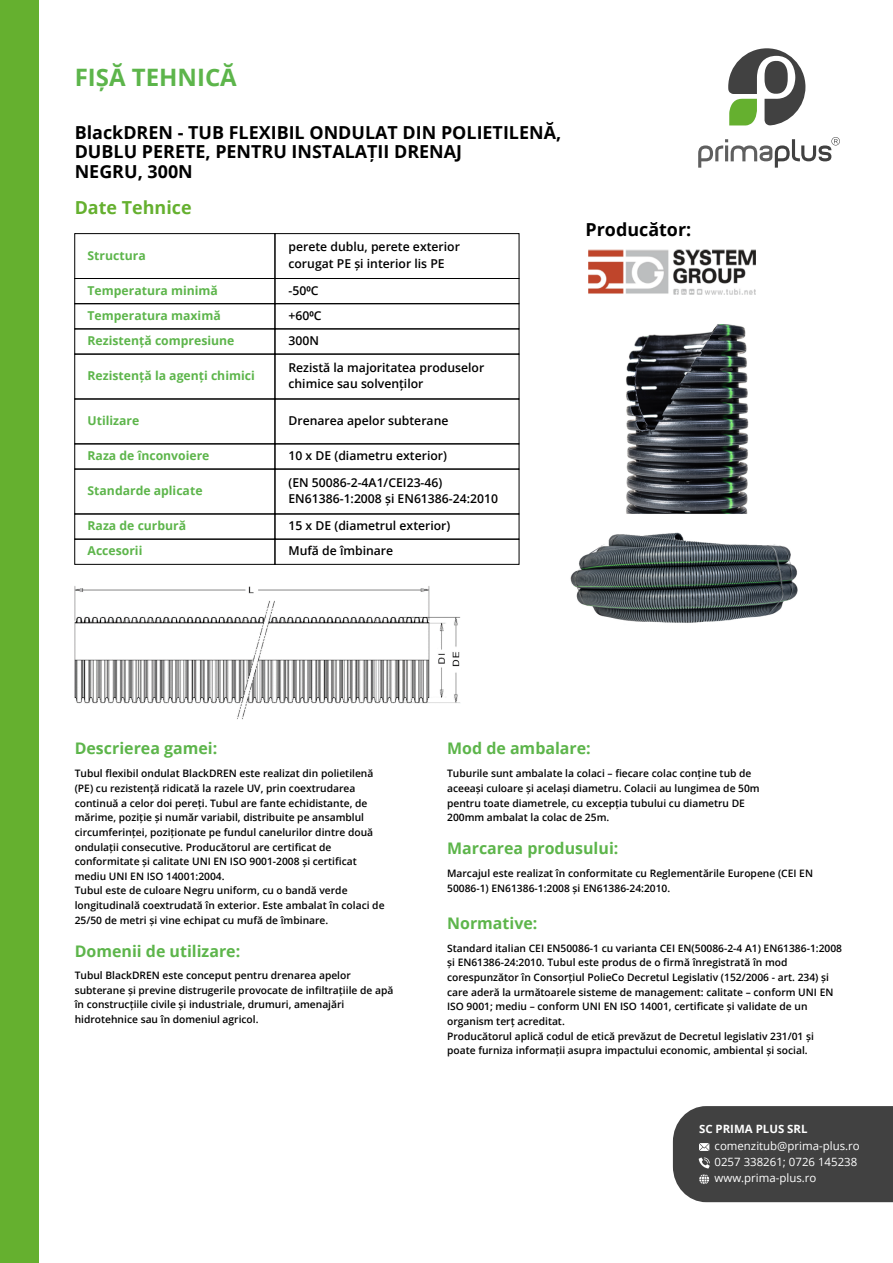
<style>
.page{position:relative;width:893px;height:1263px;background:#fff}
.page>*{position:absolute;margin:0;border:0;box-sizing:border-box;transform-origin:0 0}
.t1{font:700 24px "Open Sans";color:#5db54b}
.t2{font:700 17.85px/19.2px "Open Sans";color:#000}
.t3{font:700 17.85px "Open Sans";color:#65b02f}
.t4{font:700 15.9px "Open Sans";color:#5db54b}
.t5{font:600 12.15px/16.5px "Open Sans";color:#000}
.t6{font:700 12.15px/25.2px "Open Sans";color:#5db54b}
.t7{font:11.4px/16.2px "Open Sans";color:#fff}
.t8{font:700 11.4px "Open Sans";color:#fff}
.t9{font:600 10.2px/14.7px "Open Sans";color:#000}
</style>
<div class="page">
<img style="left:570px;top:324px;width:228px;height:299px">
<svg style="left:728px;top:48px;width:77px;height:78px"></svg>
<svg style="left:698px;top:137px;width:142px;height:31px"></svg>
<div style="left:0;top:0;width:39px;height:1263px;background:#65b02f"></div>
<div style="left:673px;top:1106px;width:220px;height:96px;background:#414141"></div>
<div style="left:74px;top:233px;width:201px;height:46px;border:1px solid #000"></div>
<div style="left:275px;top:233px;width:244px;height:46px;border:1px solid #000"></div>
<div style="left:74px;top:354px;width:201px;height:45px;border:1px solid #000"></div>
<div style="left:275px;top:354px;width:244px;height:45px;border:1px solid #000"></div>
<div style="left:74px;top:399px;width:201px;height:45px;border:1px solid #000"></div>
<div style="left:275px;top:399px;width:244px;height:45px;border:1px solid #000"></div>
<div style="left:74px;top:469px;width:201px;height:45px;border:1px solid #000"></div>
<div style="left:275px;top:469px;width:244px;height:45px;border:1px solid #000"></div>
<div style="left:275px;top:278px;width:244px;height:26px;border:1px solid #000"></div>
<div style="left:74px;top:539px;width:201px;height:26px;border:1px solid #000"></div>
<div style="left:275px;top:539px;width:244px;height:26px;border:1px solid #000"></div>
<div style="left:275px;top:303px;width:244px;height:26px;border:1px solid #000"></div>
<div style="left:74px;top:278px;width:201px;height:26px;border:1px solid #000"></div>
<div style="left:74px;top:303px;width:201px;height:26px;border:1px solid #000"></div>
<img style="left:588px;top:249px;width:168px;height:46px">
<img style="left:74px;top:586px;width:387px;height:134px">
<h1 class="t1" style="left:75px;top:60px;width:164px">FIȘĂ TEHNICĂ</h1>
<h2 class="t2" style="left:75px;top:123px;width:488px">BlackDREN - TUB FLEXIBIL ONDULAT DIN POLIETILENĂ,<br>DUBLU PERETE, PENTRU INSTALAȚII DRENAJ<br>NEGRU, 300N</h2>
<h2 class="t3" style="left:75px;top:195px;width:118px">Date Tehnice</h2>
<p class="t6" style="left:88px;top:242px;width:60px">Structura</p>
<p class="t5" style="left:288px;top:238px;width:173px">perete dublu, perete exterior corugat PE și interior lis PE</p>
<p class="t6" style="left:88px;top:277px;width:135px">Temperatura minimă<br>Temperatura maximă</p>
<p class="t5" style="left:288px;top:282px;width:32px">-50⁰C</p>
<p class="t5" style="left:288px;top:307px;width:35px">+60⁰C</p>
<p class="t6" style="left:88px;top:328px;width:148px">Rezistență compresiune</p>
<p class="t5" style="left:288px;top:332px;width:32px">300N</p>
<p class="t6" style="left:88px;top:363px;width:169px">Rezistență la agenți chimici</p>
<p class="t5" style="left:288px;top:359px;width:197px">Rezistă la majoritatea produselor chimice sau solvenților</p>
<p class="t6" style="left:88px;top:408px;width:53px">Utilizare</p>
<p class="t5" style="left:288px;top:412px;width:162px">Drenarea apelor subterane</p>
<p class="t6" style="left:88px;top:443px;width:123px">Raza de înconvoiere</p>
<p class="t5" style="left:288px;top:447px;width:160px">10 x DE (diametru exterior)</p>
<p class="t6" style="left:88px;top:478px;width:116px">Standarde aplicate</p>
<p class="t5" style="left:288px;top:474px;width:211px">(EN 50086-2-4A1/CEI23-46)<br>EN61386-1:2008 și EN61386-24:2010</p>
<p class="t6" style="left:88px;top:513px;width:100px">Raza de curbură</p>
<p class="t5" style="left:288px;top:517px;width:163px">15 x DE (diametrul exterior)</p>
<p class="t6" style="left:88px;top:538px;width:56px">Accesorii</p>
<p class="t5" style="left:288px;top:542px;width:106px">Mufă de îmbinare</p>
<h2 class="t2" style="left:585px;top:220px;width:107px">Producător:</h2>
<h3 class="t4" style="left:75px;top:737px;width:144px">Descrierea gamei:</h3>
<p class="t9" style="left:75px;top:766px;width:311px">Tubul flexibil ondulat BlackDREN este realizat din polietilenă (PE) cu rezistență ridicată la razele UV, prin coextrudarea continuă a celor doi pereți. Tubul are fante echidistante, de mărime, poziție și număr variabil, distribuite pe ansamblul circumferinței, poziționate pe fundul canelurilor dintre două ondulații consecutive. Producătorul are certificat de conformitate și calitate UNI EN ISO 9001-2008 și certificat mediu UNI EN ISO 14001:2004.<br>Tubul este de culoare Negru uniform, cu o bandă verde longitudinală coextrudată în exterior. Este ambalat în colaci de 25/50 de metri și vine echipat cu mufă de îmbinare.</p>
<h3 class="t4" style="left:75px;top:940px;width:167px">Domenii de utilizare:</h3>
<p class="t9" style="left:75px;top:968px;width:320px">Tubul BlackDREN este conceput pentru drenarea apelor subterane și previne distrugerile provocate de infiltrațiile de apă în construcțiile civile și industriale, drumuri, amenajări hidrotehnice sau în domeniul agricol.</p>
<h3 class="t4" style="left:447px;top:737px;width:145px">Mod de ambalare:</h3>
<p class="t9" style="left:447px;top:766px;width:314px">Tuburile sunt ambalate la colaci – fiecare colac conține tub de aceeași culoare și același diametru. Colacii au lungimea de 50m pentru toate diametrele, cu excepția tubului cu diametru DE 200mm ambalat la colac de 25m.</p>
<h3 class="t4" style="left:447px;top:837px;width:173px">Marcarea produsului:</h3>
<p class="t9" style="left:447px;top:866px;width:367px">Marcajul este realizat în conformitate cu Reglementările Europene (CEI EN<br>50086-1) EN61386-1:2008 și EN61386-24:2010.</p>
<h3 class="t4" style="left:447px;top:911px;width:92px">Normative:</h3>
<p class="t9" style="left:447px;top:940px;width:396px">Standard italian CEI EN50086-1 cu varianta CEI EN(50086-2-4 A1) EN61386-1:2008 și EN61386-24:2010. Tubul este produs de o firmă înregistrată în mod corespunzător în Consorțiul PolieCo Decretul Legislativ (152/2006 - art. 234) și care aderă la următoarele sisteme de management: calitate – conform UNI EN ISO 9001; mediu – conform UNI EN ISO 14001, certificate și validate de un organism terț acreditat.<br>Producătorul aplică codul de etică prevăzut de Decretul legislativ 231/01 și poate furniza informații asupra impactului economic, ambiental și social.</p>
<p class="t8" style="left:699px;top:1121px;width:110px">SC PRIMA PLUS SRL</p>
<p class="t7" style="left:715px;top:1137px;width:147px">comenzitub@prima-plus.ro<br>0257 338261; 0726 145238 www.prima-plus.ro</p>
</div>
